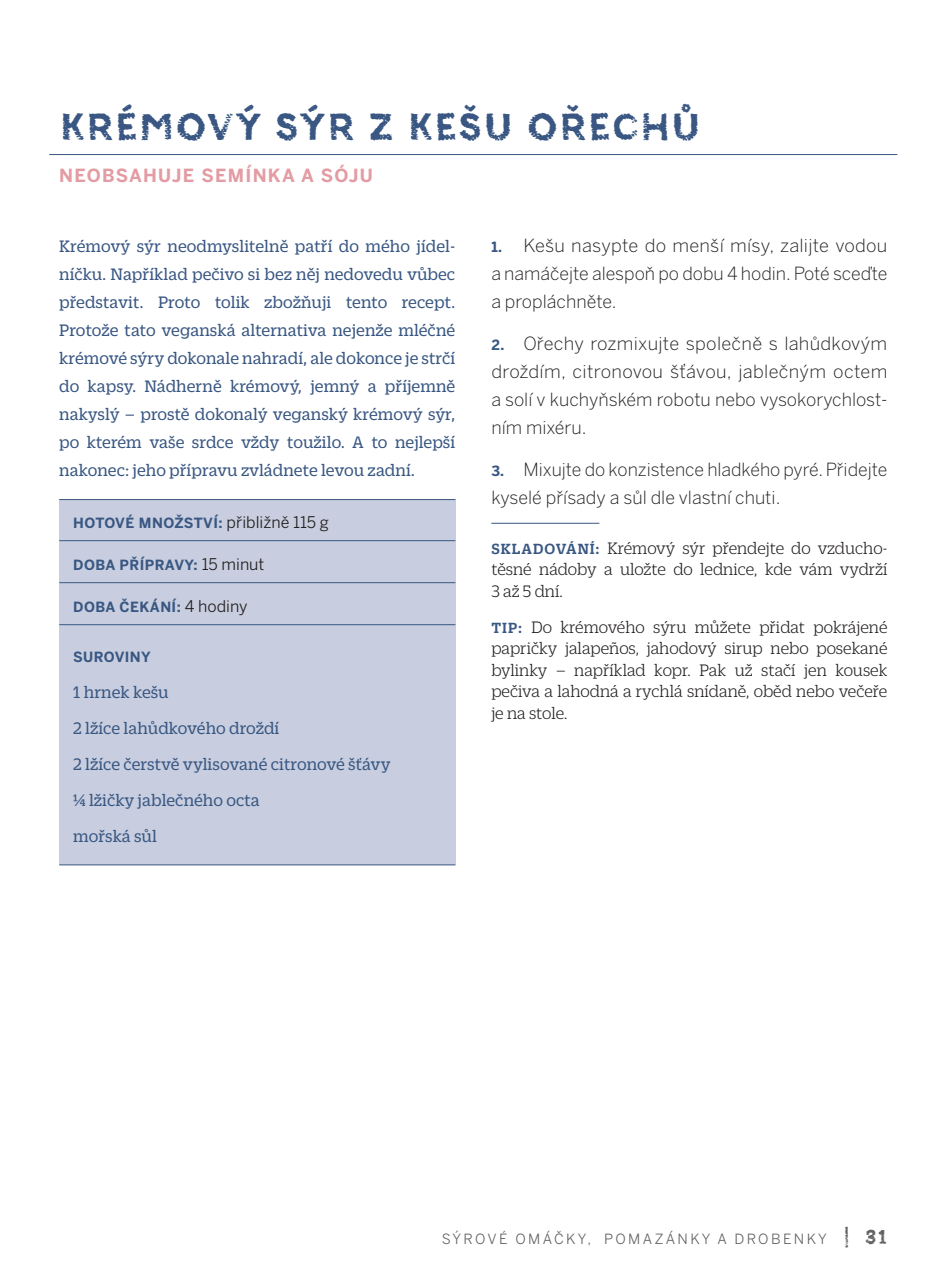
<style>
.page{position:relative;width:947px;height:1276px;background:#fff}
.page>*{position:absolute;margin:0;border:0;box-sizing:border-box;transform-origin:0 0}
.t1{font:34px "Canvas Tiny Sans";color:#395782}
.t2{font:18px/28px "Duplicate Slab";color:#395782;text-align:justify}
.t3{font:300 18px/28px "Benton Sans";color:#231f20;text-align:justify}
.t4{font:300 18px/21.6px "Duplicate Slab";color:#231f20;text-align:justify}
.t5{font:700 18px "Benton Sans";letter-spacing:.07em;color:#e39ca3}
.t6{font:700 14px "Benton Sans";letter-spacing:.03em;color:#395782}
.t7{font:14px "Benton Sans";letter-spacing:.17em;color:#636366}
.s1{font-weight:400;font-size:16px;color:#231f20}
.s2{font-weight:700;font-size:14px;color:#395782}
.s3{font-weight:500;font-size:16px;color:#395782}
.s4{font-family:"Canvas Tiny Slab";font-size:18px}
</style>
<div class="page">
<hr style="left:49px;top:154px;width:848px;height:1px;background:#395782">
<div style="left:59px;top:499px;width:396px;height:262px;background:#c8cedf"></div>
<hr style="left:59px;top:499px;width:396px;height:1px;background:#395782">
<hr style="left:59px;top:540px;width:396px;height:1px;background:#395782">
<hr style="left:59px;top:582px;width:396px;height:1px;background:#395782">
<hr style="left:59px;top:624px;width:396px;height:1px;background:#395782">
<div style="left:59px;top:647px;width:396px;height:218px;background:#c8cedf"></div>
<hr style="left:59px;top:864px;width:396px;height:1px;background:#395782">
<hr style="left:491px;top:523px;width:108px;height:1px;background:#395782">
<h1 class="t1" style="left:59px;top:104px;width:644px">KRÉMOVÝ SÝR Z KEŠU OŘECHŮ</h1>
<p class="t5" style="left:59px;top:164px;width:315px">NEOBSAHUJE SEMÍNKA A SÓJU</p>
<p class="t2" style="left:59px;top:231px;width:398px">Krémový sýr neodmyslitelně patří do mého jídel&shy;níčku. Například pečivo si bez něj nedovedu vůbec představit. Proto tolik zbožňuji tento recept.<br>Protože tato veganská alternativa nejenže mléčné krémové sýry dokonale nahradí, ale dokonce je strčí do kapsy. Nádherně krémový, jemný a příjemně nakyslý – prostě dokonalý veganský krémový sýr, po kterém vaše srdce vždy toužilo. A to nejlepší nakonec: jeho přípravu zvládnete levou zadní.</p>
<p class="t6" style="left:73px;top:514px;width:257px">HOTOVÉ MNOŽSTVÍ: <span class="s1">přibližně 115 g</span></p>
<p class="t6" style="left:73px;top:556px;width:193px">DOBA PŘÍPRAVY: <span class="s1">15 minut</span></p>
<p class="t6" style="left:73px;top:598px;width:176px">DOBA ČEKÁNÍ: <span class="s1">4 hodiny</span></p>
<p class="t6" style="left:73px;top:648px;width:79px">SUROVINY</p>
<p class="t2" style="left:73px;top:673px;width:319px;line-height:36px;text-align:left">1 hrnek kešu<br>2 lžíce lahůdkového droždí<br>2 lžíce čerstvě vylisované citronové šťávy ¼ lžičky jablečného octa<br>mořská sůl</p>
<p class="t3" style="left:491px;top:231px;width:397px"><span class="s2">1.</span> Kešu nasypte do menší mísy, zalijte vodou a namáčejte alespoň po dobu 4 hodin. Poté sceďte a propláchněte.</p>
<p class="t3" style="left:491px;top:329px;width:398px"><span class="s2">2.</span> Ořechy rozmixujte společně s lahůdkovým droždím, citronovou šťávou, jablečným octem a solí v kuchyňském robotu nebo vysokorychlost&shy;ním mixéru.</p>
<p class="t3" style="left:491px;top:455px;width:397px"><span class="s2">3.</span> Mixujte do konzistence hladkého pyré. Přidejte kyselé přísady a sůl dle vlastní chuti.</p>
<p class="t4" style="left:491px;top:536px;width:398px"><span class="s3">SKLADOVÁNÍ:</span> Krémový sýr přendejte do vzducho&shy;těsné nádoby a uložte do lednice, kde vám vydrží 3 až 5 dní.</p>
<p class="t4" style="left:491px;top:615px;width:398px"><span class="s3">TIP:</span> Do krémového sýru můžete přidat pokrájené papričky jalapeños, jahodový sirup nebo posekané bylinky – například kopr. Pak už stačí jen kousek pečiva a lahodná a rychlá snídaně, oběd nebo večeře je na stole.</p>
<p class="t7" style="left:442px;top:1231px;width:447px">SÝROVÉ OMÁČKY, POMAZÁNKY A DROBENKY <span class="s4">| 31</span></p>
</div>
